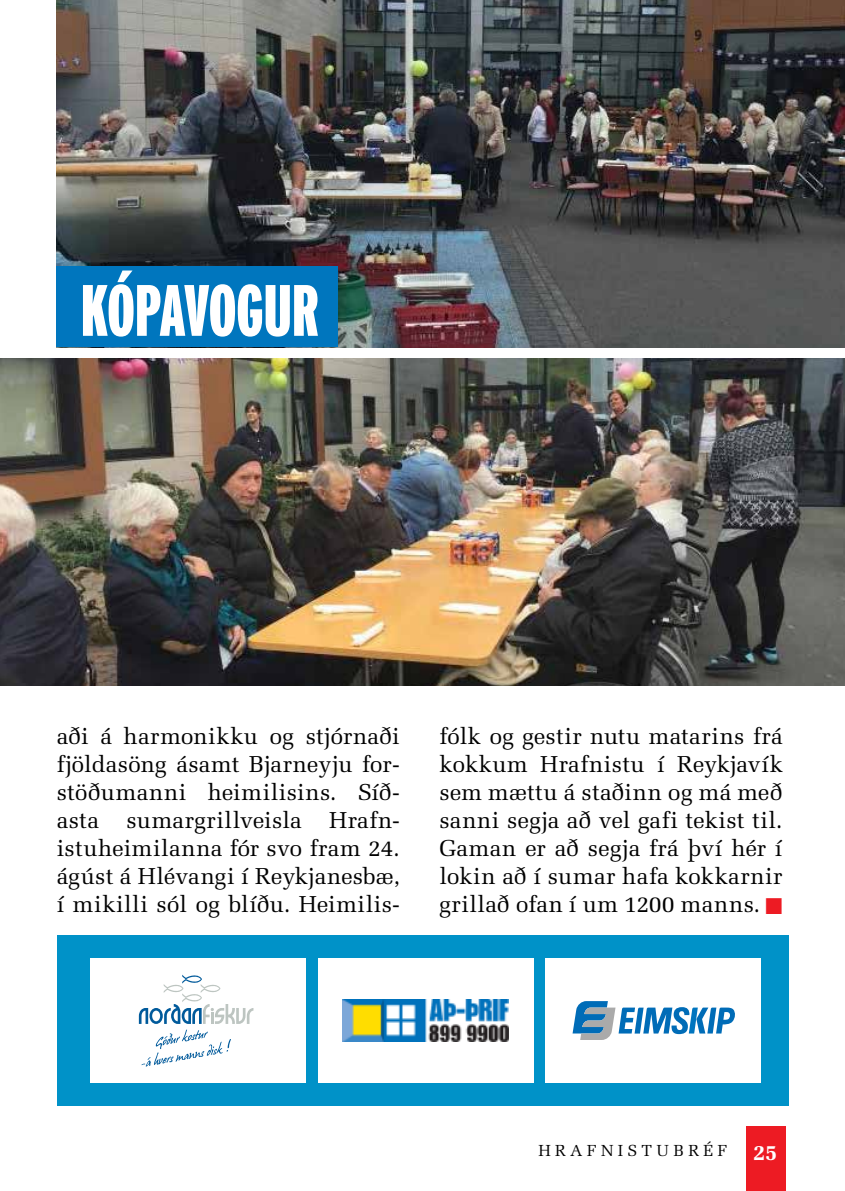
<style>
.page{position:relative;width:845px;height:1191px;background:#fff}
.page>*{position:absolute;margin:0;border:0;box-sizing:border-box;transform-origin:0 0}
.t1{font:72.6px "Interstate Black Comp";letter-spacing:-.005em;color:#fff}
.t2{font:23px/28px "Melior";letter-spacing:.01em;color:#000;text-align:justify}
.t3{font:16px "Melior";letter-spacing:.27em;color:#000}
.s1{color:#ed1b23}
.s2{font-weight:700;font-size:22px;color:#fff}
</style>
<div class="page">
<div style="left:745px;top:1125px;width:40px;height:66px;background:#ed1b23"></div>
<img style="left:57px;top:0;width:788px;height:347px">
<img style="left:0;top:358px;width:845px;height:327px">
<div style="left:57px;top:266px;width:281px;height:81px;background:#0076be"></div>
<div style="left:58px;top:935px;width:731px;height:170px;background:#0092c8"></div>
<div style="left:90px;top:958px;width:216px;height:124px;background:#fff"></div>
<div style="left:318px;top:958px;width:215px;height:124px;background:#fff"></div>
<div style="left:545px;top:958px;width:216px;height:124px;background:#fff"></div>
<svg style="left:139px;top:974px;width:114px;height:92px"></svg>
<img style="left:343px;top:999px;width:165px;height:42px">
<svg style="left:572px;top:1001px;width:163px;height:39px"></svg>
<h1 class="t1" style="left:81px;top:270px;width:210px">KÓPAVOGUR</h1>
<p class="t2" style="left:57px;top:722px;width:345px">aði á harmonikku og stjórnaði fjöldasöng ásamt Bjarneyju for&shy;stöðumanni heimilisins. Síð&shy;asta sumargrillveisla Hrafn&shy;istuheimilanna fór svo fram 24. ágúst á Hlévangi í Reykjanesbæ, í mikilli sól og blíðu. Heimilis-</p>
<p class="t2" style="left:439px;top:722px;width:345px">fólk og gestir nutu matarins frá kokkum Hrafnistu í Reykjavík sem mættu á staðinn og má með sanni segja að vel gafi tekist til.<br>Gaman er að segja frá því hér í lokin að í sumar hafa kokkarnir grillað ofan í um 1200 manns. <span class="s1">■</span></p>
<p class="t3" style="left:538px;top:1141px;width:241px">Hrafnistubréf <span class="s2">25</span></p>
</div>
